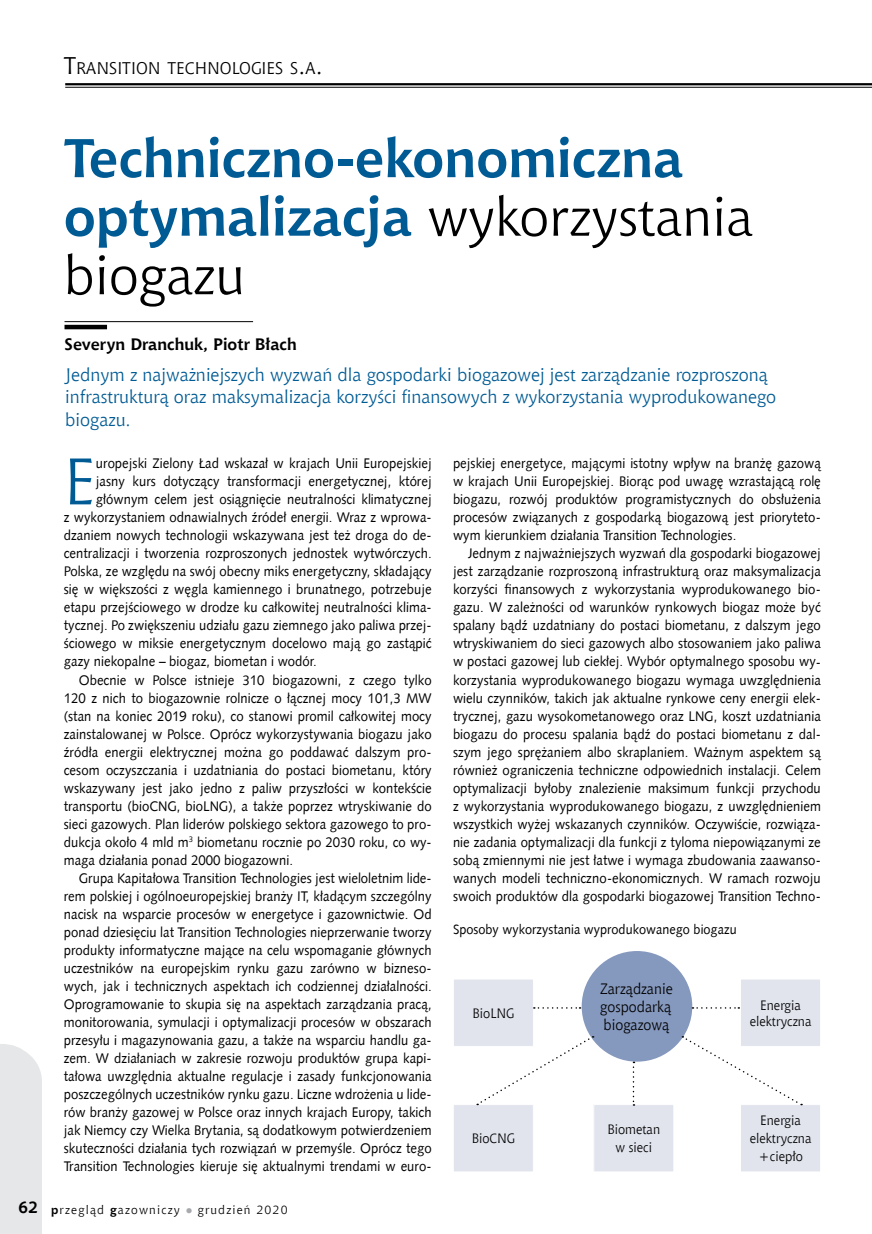
<style>
.page{position:relative;width:872px;height:1234px;background:#fff}
.page>*{position:absolute;margin:0;border:0;box-sizing:border-box;transform-origin:0 0}
.t1{font:65.1px "Chianti EU";color:#005b94;scale:.95 1}
.t2{font:700 54px/58.5px "Chianti EU";color:#005b94}
.t3{font:18px/22.5px "Chianti EU";color:#005b94}
.t4{font:16.8px "Chianti EU";color:#000}
.t5{font:700 16.5px "Chianti EU";color:#000}
.t6{font:15px/18px "Chianti EU";color:#000;text-align:justify;scale:.95 1}
.t7{font:13.95px/18px "Humanst 531 EU";color:#000;text-align:justify;scale:.95 1}
.t8{font:13.5px/18px "Chianti EU";color:#000;text-align:center;scale:.95 1}
.t9{font:13.5px "Humanst 531 EU";color:#000;scale:.95 1}
.t10{font:12px "Chianti EU";letter-spacing:.1em;color:#000}
.s1{font-size:24px}
.s2{font-weight:400;color:#000}
.s3{font-weight:700;font-size:16.5px}
.s4{font-weight:700}
.s5{color:#a7a9ac}
</style>
<div class="page">
<div style="left:0;top:1044px;width:42px;height:189px;background:#e6e7e8"></div>
<hr style="left:65px;top:83px;width:807px;height:2px;background:#000">
<hr style="left:65px;top:87px;width:807px;height:1px;background:#000">
<hr style="left:64px;top:321px;width:189px;height:1px;background:#000">
<hr style="left:64px;top:325px;width:43px;height:4px;background:#000">
<div style="left:453px;top:978px;width:80px;height:68px;background:#e1e4ed"></div>
<div style="left:453px;top:978px;width:81px;height:68px;border:1px solid #fff"></div>
<div style="left:740px;top:978px;width:80px;height:68px;background:#e1e4ed"></div>
<div style="left:740px;top:978px;width:81px;height:68px;border:1px solid #fff"></div>
<div style="left:453px;top:1104px;width:80px;height:67px;background:#e1e4ed"></div>
<div style="left:453px;top:1103px;width:81px;height:68px;border:1px solid #fff"></div>
<div style="left:594px;top:1104px;width:80px;height:67px;background:#e1e4ed"></div>
<div style="left:593px;top:1103px;width:81px;height:68px;border:1px solid #fff"></div>
<div style="left:740px;top:1104px;width:80px;height:67px;background:#e1e4ed"></div>
<div style="left:740px;top:1103px;width:81px;height:68px;border:1px solid #fff"></div>
<div style="left:581px;top:950px;width:111px;height:111px;background:#8598bd;border-radius:50%"></div>
<svg style="left:632px;top:1061px;width:2px;height:44px"></svg>
<svg style="left:534px;top:1007px;width:46px;height:1px"></svg>
<svg style="left:692px;top:1006px;width:47px;height:2px"></svg>
<svg style="left:477px;top:1035px;width:116px;height:70px"></svg>
<svg style="left:682px;top:1035px;width:120px;height:70px"></svg>
<p class="t4" style="left:64px;top:57px;width:260px"><span class="s1">T</span>RANSITION TECHNOLOGIES S<span class="s1">.</span>A<span class="s1">.</span></p>
<h2 class="t2" style="left:64px;top:130px;width:691px">Techniczno-ekonomiczna optymalizacja <span class="s2">wykorzystania biogazu</span></h2>
<p class="t5" style="left:64px;top:334px;width:234px">Severyn Dranchuk, Piotr Błach</p>
<p class="t3" style="left:65px;top:363px;width:712px">Jednym z najważniejszych wyzwań dla gospodarki biogazowej jest zarządzanie rozproszoną infrastrukturą oraz maksymalizacja korzyści finansowych z wykorzystania wyprodukowanego biogazu.</p>
<h1 class="t1" style="left:64px;top:442px;width:35px">E</h1>
<p class="t7" style="left:96px;top:454px;width:355px">uropejski Zielony Ład wskazał w krajach Unii Europejskiej</p>
<p class="t7" style="left:96px;top:472px;width:355px">jasny kurs dotyczący transformacji energetycznej, której</p>
<p class="t7" style="left:96px;top:490px;width:355px">głównym celem jest osiągnięcie neutralności klimatycznej</p>
<p class="t7" style="left:64px;top:508px;width:389px">z wykorzystaniem odnawialnych źródeł energii. Wraz z wprowa-</p>
<p class="t7" style="left:64px;top:526px;width:389px">dzaniem nowych technologii wskazywana jest też droga do de-</p>
<p class="t7" style="left:64px;top:544px;width:389px">centralizacji i tworzenia rozproszonych jednostek wytwórczych.</p>
<p class="t7" style="left:64px;top:562px;width:389px">Polska, ze względu na swój obecny miks energetyczny, składający</p>
<p class="t7" style="left:64px;top:580px;width:389px">się w większości z węgla kamiennego i brunatnego, potrzebuje</p>
<p class="t7" style="left:64px;top:598px;width:389px">etapu przejściowego w drodze ku całkowitej neutralności klima-</p>
<p class="t7" style="left:64px;top:616px;width:389px">tycznej. Po zwiększeniu udziału gazu ziemnego jako paliwa przej-</p>
<p class="t7" style="left:64px;top:634px;width:389px">ściowego w miksie energetycznym docelowo mają go zastąpić</p>
<p class="t7" style="left:64px;top:652px;width:268px">gazy niekopalne – biogaz, biometan i wodór.</p>
<p class="t7" style="left:79px;top:670px;width:373px">Obecnie w Polsce istnieje 310 biogazowni, z czego tylko</p>
<p class="t7" style="left:64px;top:688px;width:389px">120 z nich to biogazownie rolnicze o łącznej mocy 101,3 MW</p>
<p class="t7" style="left:64px;top:706px;width:389px">(stan na koniec 2019 roku), co stanowi promil całkowitej mocy</p>
<p class="t7" style="left:64px;top:724px;width:389px">zainstalowanej w Polsce. Oprócz wykorzystywania biogazu jako</p>
<p class="t7" style="left:64px;top:742px;width:389px">źródła energii elektrycznej można go poddawać dalszym pro-</p>
<p class="t7" style="left:64px;top:760px;width:389px">cesom oczyszczania i uzdatniania do postaci biometanu, który</p>
<p class="t7" style="left:64px;top:778px;width:389px">wskazywany jest jako jedno z paliw przyszłości w kontekście</p>
<p class="t7" style="left:64px;top:796px;width:389px">transportu (bioCNG, bioLNG), a także poprzez wtryskiwanie do</p>
<p class="t7" style="left:64px;top:814px;width:389px">sieci gazowych. Plan liderów polskiego sektora gazowego to pro-</p>
<p class="t7" style="left:64px;top:832px;width:389px">dukcja około 4 mld m<sup>3</sup> biometanu rocznie po 2030 roku, co wy-</p>
<p class="t7" style="left:64px;top:850px;width:243px">maga działania ponad 2000 biogazowni.</p>
<p class="t7" style="left:79px;top:868px;width:373px">Grupa Kapitałowa Transition Technologies jest wieloletnim lide-</p>
<p class="t7" style="left:64px;top:886px;width:389px">rem polskiej i ogólnoeuropejskiej branży IT, kładącym szczególny</p>
<p class="t7" style="left:64px;top:904px;width:389px">nacisk na wsparcie procesów w energetyce i gazownictwie. Od</p>
<p class="t7" style="left:64px;top:922px;width:389px">ponad dziesięciu lat Transition Technologies nieprzerwanie tworzy</p>
<p class="t7" style="left:64px;top:940px;width:389px">produkty informatyczne mające na celu wspomaganie głównych</p>
<p class="t7" style="left:64px;top:958px;width:389px">uczestników na europejskim rynku gazu zarówno w bizneso-</p>
<p class="t7" style="left:64px;top:976px;width:389px">wych, jak i technicznych aspektach ich codziennej działalności.</p>
<p class="t7" style="left:64px;top:994px;width:389px">Oprogramowanie to skupia się na aspektach zarządzania pracą,</p>
<p class="t7" style="left:64px;top:1012px;width:389px">monitorowania, symulacji i optymalizacji procesów w obszarach</p>
<p class="t7" style="left:64px;top:1030px;width:389px">przesyłu i magazynowania gazu, a także na wsparciu handlu ga-</p>
<p class="t7" style="left:64px;top:1048px;width:389px">zem. W działaniach w zakresie rozwoju produktów grupa kapi-</p>
<p class="t7" style="left:64px;top:1066px;width:389px">tałowa uwzględnia aktualne regulacje i zasady funkcjonowania</p>
<p class="t7" style="left:64px;top:1084px;width:389px">poszczególnych uczestników rynku gazu. Liczne wdrożenia u lide-</p>
<p class="t7" style="left:64px;top:1102px;width:389px">rów branży gazowej w Polsce oraz innych krajach Europy, takich</p>
<p class="t7" style="left:64px;top:1120px;width:389px">jak Niemcy czy Wielka Brytania, są dodatkowym potwierdzeniem</p>
<p class="t7" style="left:64px;top:1138px;width:389px">skuteczności działania tych rozwiązań w przemyśle. Oprócz tego</p>
<p class="t7" style="left:64px;top:1156px;width:389px">Transition Technologies kieruje się aktualnymi trendami w euro-</p>
<p class="t10" style="left:18px;top:1201px;width:271px"><span class="s3">62</span> <span class="s4">p</span>rzegląd <span class="s4">g</span>azowniczy <span class="s5">●</span> grudzień 2020</p>
<p class="t7" style="left:453px;top:454px;width:389px">pejskiej energetyce, mającymi istotny wpływ na branżę gazową w krajach Unii Europejskiej. Biorąc pod uwagę wzrastającą rolę biogazu, rozwój produktów programistycznych do obsłużenia procesów związanych z gospodarką biogazową jest prioryteto&shy;wym kierunkiem działania Transition Technologies.</p>
<p class="t7" style="left:453px;top:544px;width:389px;text-indent:15px">Jednym z najważniejszych wyzwań dla gospodarki biogazowej jest zarządzanie rozproszoną infrastrukturą oraz maksymalizacja korzyści finansowych z wykorzystania wyprodukowanego bio&shy;gazu. W zależności od warunków rynkowych biogaz może być spalany bądź uzdatniany do postaci biometanu, z dalszym jego wtryskiwaniem do sieci gazowych albo stosowaniem jako paliwa w postaci gazowej lub ciekłej. Wybór optymalnego sposobu wy&shy;korzystania wyprodukowanego biogazu wymaga uwzględnienia wielu czynników, takich jak aktualne rynkowe ceny energii elek&shy;trycznej, gazu wysokometanowego oraz LNG, koszt uzdatniania biogazu do procesu spalania bądź do postaci biometanu z dal&shy;szym jego sprężaniem albo skraplaniem. Ważnym aspektem są również ograniczenia techniczne odpowiednich instalacji. Celem optymalizacji byłoby znalezienie maksimum funkcji przychodu z wykorzystania wyprodukowanego biogazu, z uwzględnieniem wszystkich wyżej wskazanych czynników. Oczywiście, rozwiąza&shy;nie zadania optymalizacji dla funkcji z tyloma niepowiązanymi ze sobą zmiennymi nie jest łatwe i wymaga zbudowania zaawanso&shy;wanych modeli techniczno-ekonomicznych. W ramach rozwoju swoich produktów dla gospodarki biogazowej Transition Techno-</p>
<p class="t9" style="left:453px;top:920px;width:300px">Sposoby wykorzystania wyprodukowanego biogazu</p>
<p class="t6" style="left:600px;top:979px;width:78px">Zarządzanie gospodarką biogazową</p>
<p class="t8" style="left:472px;top:1003px;width:45px">BioLNG</p>
<p class="t8" style="left:749px;top:996px;width:66px;line-height:16.5px">Energia elektryczna</p>
<p class="t8" style="left:472px;top:1129px;width:47px">BioCNG</p>
<p class="t8" style="left:607px;top:1120px;width:57px">Biometan w sieci</p>
<p class="t8" style="left:749px;top:1111px;width:66px">Energia elektryczna +ciepło</p>
</div>
